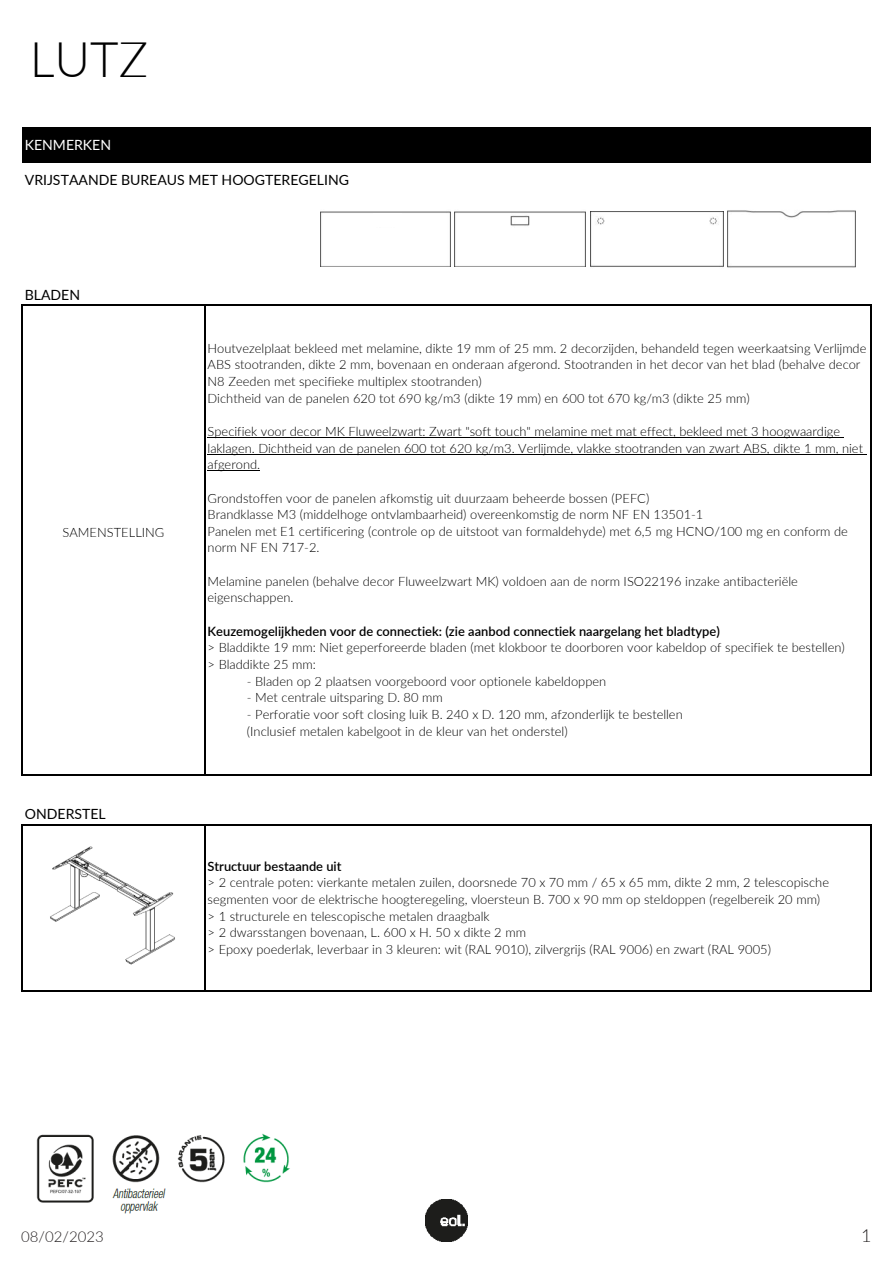
<style>
.page{position:relative;width:893px;height:1263px;background:#fff}
.page>*{position:absolute;margin:0;border:0;box-sizing:border-box;transform-origin:0 0}
.t1{font:300 49.2px "Lato";color:#000}
.t2{font:300 18px "Lato";color:#231f20}
.t3{font:300 15px "Lato";color:#231f20}
.t4{font:14.1px "Lato";color:#000}
.t5{font:14.1px "Lato";color:#fff}
.t6{font:300 12.9px/16.6px "Lato";color:#000}
.s1{font-weight:600}
</style>
<div class="page">
<img style="left:425px;top:1199px;width:43px;height:43px">
<div style="left:23px;top:127px;width:848px;height:36px;background:#000"></div>
<hr style="left:208px;top:437px;width:636px;height:1px;background:#000">
<hr style="left:208px;top:454px;width:659px;height:1px;background:#000">
<hr style="left:208px;top:471px;width:52px;height:1px;background:#000">
<hr style="left:21px;top:304px;width:1px;height:471px;background:#000">
<hr style="left:204px;top:305px;width:1px;height:470px;background:#000">
<hr style="left:870px;top:305px;width:2px;height:470px;background:#000">
<hr style="left:21px;top:825px;width:1px;height:167px;background:#000">
<hr style="left:204px;top:826px;width:1px;height:166px;background:#000">
<hr style="left:870px;top:826px;width:2px;height:166px;background:#000">
<hr style="left:22px;top:304px;width:850px;height:1px;background:#000">
<hr style="left:22px;top:774px;width:850px;height:1px;background:#000">
<hr style="left:22px;top:825px;width:850px;height:1px;background:#000">
<hr style="left:22px;top:991px;width:850px;height:1px;background:#000">
<img style="left:728px;top:210px;width:128px;height:58px">
<img style="left:455px;top:211px;width:130px;height:56px">
<img style="left:590px;top:211px;width:134px;height:56px">
<img style="left:320px;top:211px;width:130px;height:56px">
<div style="left:373px;top:214px;width:29px;height:13px;background:#fff"></div>
<img style="left:50px;top:847px;width:125px;height:118px">
<img style="left:36px;top:1133px;width:254px;height:81px">
<p class="t1" style="left:30px;top:25px;width:120px">LUTZ</p>
<p class="t5" style="left:25px;top:135px;width:88px">KENMERKEN</p>
<p class="t4" style="left:25px;top:170px;width:326px">VRIJSTAANDE BUREAUS MET HOOGTEREGELING</p>
<p class="t4" style="left:25px;top:285px;width:57px">BLADEN</p>
<p class="t6" style="left:62px;top:523px;width:103px">SAMENSTELLING</p>
<p class="t4" style="left:25px;top:803px;width:82px">ONDERSTEL</p>
<p class="t6" style="left:208px;top:339px;width:660px">Houtvezelplaat bekleed met melamine, dikte 19 mm of 25 mm. 2 decorzijden, behandeld tegen weerkaatsing Verlijmde ABS stootranden, dikte 2 mm, bovenaan en onderaan afgerond. Stootranden in het decor van het blad (behalve decor N8 Zeeden met specifieke multiplex stootranden)<br>Dichtheid van de panelen 620 tot 690 kg/m3 (dikte 19 mm) en 600 tot 670 kg/m3 (dikte 25 mm)</p>
<p class="t6" style="left:208px;top:422px;width:657px">Specifiek voor decor MK Fluweelzwart: Zwart "soft touch" melamine met mat effect, bekleed met 3 hoogwaardige laklagen. Dichtheid van de panelen 600 tot 620 kg/m3. Verlijmde, vlakke stootranden van zwart ABS, dikte 1 mm, niet afgerond.</p>
<p class="t6" style="left:208px;top:489px;width:642px">Grondstoffen voor de panelen afkomstig uit duurzaam beheerde bossen (PEFC)<br>Brandklasse M3 (middelhoge ontvlambaarheid) overeenkomstig de norm NF EN 13501-1<br>Panelen met E1 certificering (controle op de uitstoot van formaldehyde) met 6,5 mg HCNO/100 mg en conform de norm NF EN 717-2.</p>
<p class="t6" style="left:208px;top:572px;width:592px">Melamine panelen (behalve decor Fluweelzwart MK) voldoen aan de norm ISO22196 inzake antibacteriële eigenschappen.</p>
<p class="t6" style="left:208px;top:622px;width:639px"><span class="s1">Keuzemogelijkheden voor de connectiek: (zie aanbod connectiek naargelang het bladtype)<br></span>&gt; Bladdikte 19 mm: Niet geperforeerde bladen (met klokboor te doorboren voor kabeldop of specifiek te bestellen) &gt; Bladdikte 25 mm:</p>
<p class="t6" style="left:247px;top:672px;width:361px">- Bladen op 2 plaatsen voorgeboord voor optionele kabeldoppen</p>
<p class="t6" style="left:247px;top:689px;width:198px">- Met centrale uitsparing D. 80 mm</p>
<p class="t6" style="left:247px;top:706px;width:437px">- Perforatie voor soft closing luik B. 240 x D. 120 mm, afzonderlijk te bestellen (Inclusief metalen kabelgoot in de kleur van het onderstel)</p>
<p class="t6" style="left:208px;top:857px;width:623px"><span class="s1">Structuur bestaande uit<br></span>&gt; 2 centrale poten: vierkante metalen zuilen, doorsnede 70 x 70 mm / 65 x 65 mm, dikte 2 mm, 2 telescopische segmenten voor de elektrische hoogteregeling, vloersteun B. 700 x 90 mm op steldoppen (regelbereik 20 mm) &gt; 1 structurele en telescopische metalen draagbalk<br>&gt; 2 dwarsstangen bovenaan, L. 600 x H. 50 x dikte 2 mm<br>&gt; Epoxy poederlak, leverbaar in 3 kleuren: wit (RAL 9010), zilvergrijs (RAL 9006) en zwart (RAL 9005)</p>
<p class="t3" style="left:21px;top:1226px;width:84px">08/02/2023</p>
<h2 class="t2" style="left:861px;top:1223px;width:12px">1</h2>
</div>
